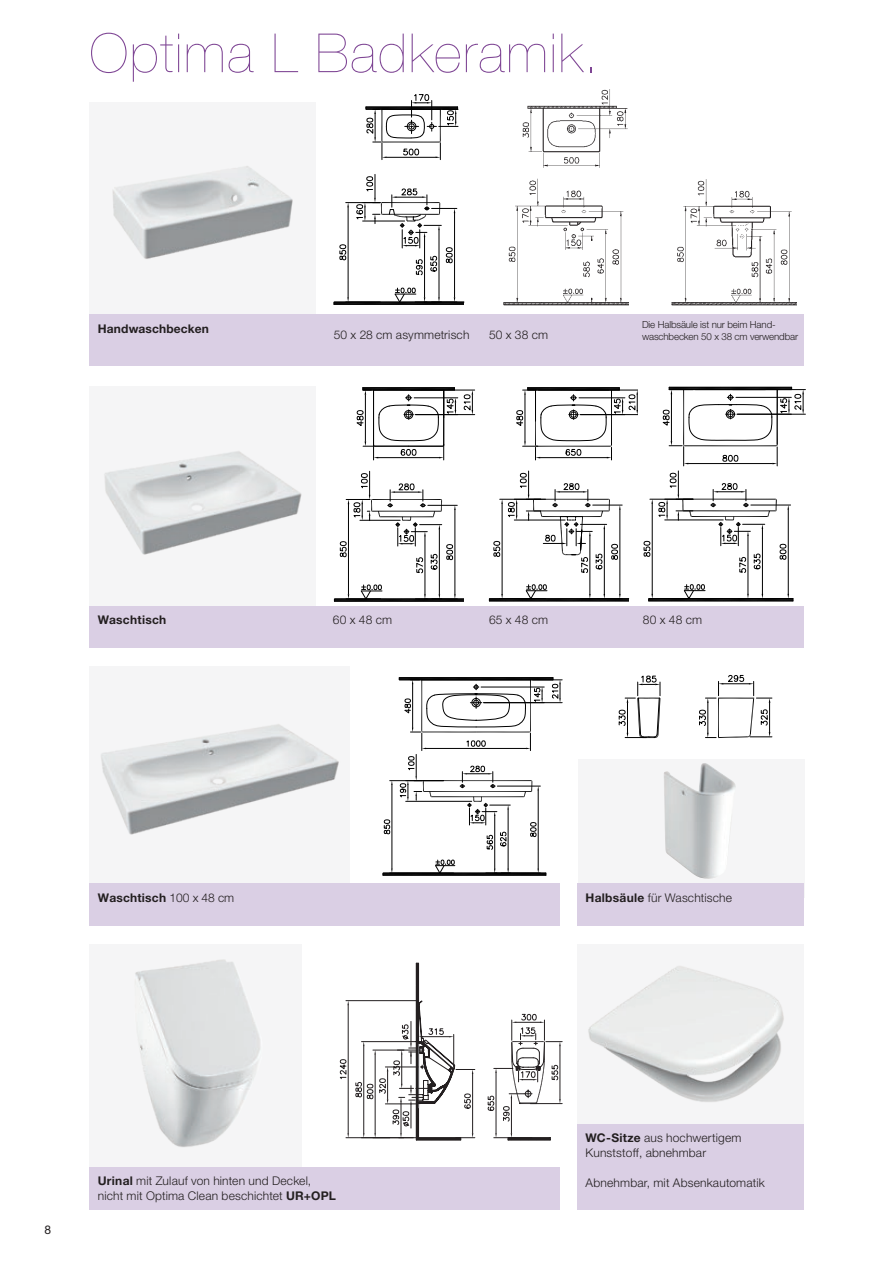
<style>
.page{position:relative;width:893px;height:1263px;background:#fff}
.page>*{position:absolute;margin:0;border:0;box-sizing:border-box;transform-origin:0 0}
.t1{font:200 54px "Helvetica Neue LT";letter-spacing:.03em;color:#7e4594}
.t2{font:300 12px/15px "Helvetica Neue LT";letter-spacing:.015em;color:#231f20}
.t3{font:700 12px "Helvetica Neue LT";letter-spacing:.02em;color:#231f20}
.t4{font:12px "Helvetica Neue LT";color:#231f20}
.t5{font:300 9.75px/12px "Helvetica Neue LT";letter-spacing:-.015em;color:#231f20}
.s1{font-weight:300}
.s2{font-weight:700}
</style>
<div class="page">
<div style="left:89px;top:386px;width:227px;height:232px;background:#f5f5f6"></div>
<img style="left:104px;top:451px;width:198px;height:104px">
<div style="left:578px;top:944px;width:226px;height:249px;background:#f5f5f6"></div>
<div style="left:577px;top:1125px;width:227px;height:85px;background:#dacfe4"></div>
<img style="left:588px;top:966px;width:196px;height:136px">
<svg style="left:331px;top:94px;width:134px;height:221px"></svg>
<img style="left:522px;top:89px;width:106px;height:79px">
<img style="left:501px;top:178px;width:128px;height:137px">
<img style="left:669px;top:179px;width:128px;height:136px">
<div style="left:89px;top:103px;width:227px;height:219px;background:#f5f5f6"></div>
<img style="left:112px;top:166px;width:181px;height:93px">
<div style="left:89px;top:315px;width:715px;height:51px;background:#dacfe4"></div>
<svg style="left:382px;top:677px;width:181px;height:199px"></svg>
<div style="left:89px;top:944px;width:212px;height:236px;background:#f5f5f6"></div>
<img style="left:135px;top:959px;width:125px;height:188px">
<div style="left:89px;top:1167px;width:471px;height:43px;background:#dacfe4"></div>
<svg style="left:339px;top:962px;width:224px;height:179px"></svg>
<svg style="left:330px;top:386px;width:476px;height:221px"></svg>
<div style="left:89px;top:607px;width:715px;height:41px;background:#dacfe4"></div>
<div style="left:89px;top:666px;width:261px;height:225px;background:#f5f5f6"></div>
<img style="left:101px;top:724px;width:238px;height:111px">
<div style="left:89px;top:884px;width:471px;height:42px;background:#dacfe4"></div>
<div style="left:578px;top:759px;width:226px;height:138px;background:#f5f5f6"></div>
<div style="left:577px;top:884px;width:227px;height:42px;background:#dacfe4"></div>
<img style="left:664px;top:763px;width:72px;height:116px">
<svg style="left:618px;top:674px;width:155px;height:65px"></svg>
<h1 class="t1" style="left:89px;top:22px;width:511px">Optima L Badkeramik.</h1>
<p class="t3" style="left:98px;top:321px;width:113px">Handwaschbecken</p>
<p class="t2" style="left:334px;top:327px;width:137px">50 x 28 cm asymmetrisch</p>
<p class="t2" style="left:489px;top:327px;width:61px">50 x 38 cm</p>
<p class="t5" style="left:642px;top:318px;width:158px">Die Halbsäule ist nur beim Hand&shy;waschbecken 50 x 38 cm verwendbar</p>
<p class="t3" style="left:98px;top:613px;width:70px">Waschtisch</p>
<p class="t2" style="left:333px;top:612px;width:61px">60 x 48 cm</p>
<p class="t2" style="left:489px;top:612px;width:61px">65 x 48 cm</p>
<p class="t2" style="left:643px;top:612px;width:61px">80 x 48 cm</p>
<p class="t3" style="left:98px;top:890px;width:138px">Waschtisch <span class="s1">100 x 48 cm</span></p>
<p class="t2" style="left:585px;top:890px;width:148px"><span class="s2">Halbsäule</span> für Waschtische</p>
<p class="t4" style="left:45px;top:1222px;width:8px">8</p>
<p class="t2" style="left:98px;top:1173px;width:240px"><span class="s2">Urinal</span> mit Zulauf von hinten und Deckel, nicht mit Optima Clean beschichtet <span class="s2">UR+OPL</span></p>
<p class="t2" style="left:585px;top:1130px;width:157px"><span class="s2">WC-Sitze</span> aus hochwertigem<br>Kunststoff, abnehmbar</p>
<p class="t2" style="left:585px;top:1175px;width:181px">Abnehmbar, mit Absenkautomatik</p>
</div>
